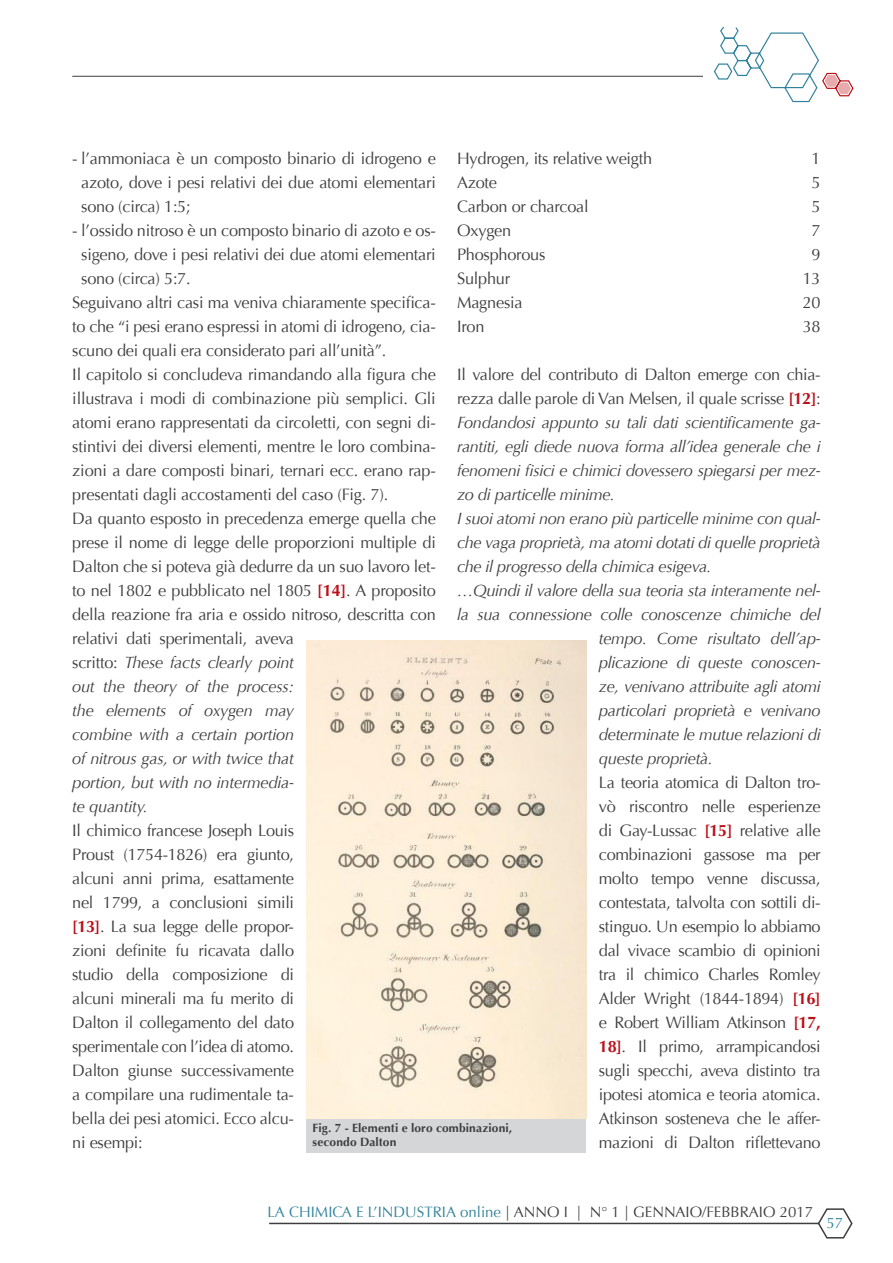
<style>
.page{position:relative;width:893px;height:1263px;background:#fff}
.page>*{position:absolute;margin:0;border:0;box-sizing:border-box;transform-origin:0 0}
.t1{font:16.5px/24px "Optima";letter-spacing:-.015em;color:#3e3e3f;text-align:justify}
.t2{font:italic 16.5px/24px "Optima";letter-spacing:-.02em;color:#3e3e3f;text-align:justify}
.t3{font:15px "Optima";color:#3e3e3f}
.t4{font:15px "Optima";color:#30829c}
.Dida{font:700 12px "Optima";letter-spacing:.01em;color:#3e3e3f}
.s1{font-weight:700;color:#bb1018}
.s2{font-style:italic}
.s3{font-style:normal}
.s4{font-weight:700;font-style:normal;color:#bb1018}
.s5{color:#30829c}
</style>
<div class="page">
<svg style="left:269px;top:1208px;width:584px;height:31px"></svg>
<hr style="left:72px;top:76px;width:631px;height:1px;background:#3e3e3f">
<svg style="left:713px;top:26px;width:141px;height:77px"></svg>
<div style="left:307px;top:1118px;width:279px;height:34px;background:#d5d6d8"></div>
<img style="left:307px;top:640px;width:279px;height:478px">
<p class="t1" style="left:81px;top:147px;width:356px;text-indent:-9px">- l’ammoniaca è un composto binario di idrogeno e azoto, dove i pesi relativi dei due atomi elementari sono (circa) 1:5;</p>
<p class="t1" style="left:81px;top:219px;width:356px;text-indent:-9px">- l’ossido nitroso è un composto binario di azoto e os&shy;sigeno, dove i pesi relativi dei due atomi elementari sono (circa) 5:7.</p>
<p class="t1" style="left:72px;top:291px;width:365px">Seguivano altri casi ma veniva chiaramente specifica&shy;to che “i pesi erano espressi in atomi di idrogeno, cia&shy;scuno dei quali era considerato pari all’unità”.</p>
<p class="t1" style="left:72px;top:363px;width:365px">Il capitolo si concludeva rimandando alla figura che illustrava i modi di combinazione più semplici. Gli atomi erano rappresentati da circoletti, con segni di&shy;stintivi dei diversi elementi, mentre le loro combina&shy;zioni a dare composti binari, ternari ecc. erano rap&shy;presentati dagli accostamenti del caso (Fig. 7).</p>
<p class="t1" style="left:72px;top:507px;width:365px;text-align:left">Da quanto esposto in precedenza emerge quella che prese il nome di legge delle proporzioni multiple di Dalton che si poteva già dedurre da un suo lavoro let&shy;to nel 1802 e pubblicato nel 1805 <span class="s1">[14]</span>. A proposito della reazione fra aria e ossido nitroso, descritta con relativi dati sperimentali, aveva<br>scritto: <span class="s2">These facts clearly point<br>out the theory of the process:<br>the elements of oxygen may<br>combine with a certain portion<br>of nitrous gas, or with twice that<br>portion, but with no intermedia-<br>te quantity.</span></p>
<p class="t1" style="left:72px;top:819px;width:223px">Il chimico francese Joseph Louis Proust (1754-1826) era giunto, alcuni anni prima, esattamente nel 1799, a conclusioni simili <span class="s1">[13]</span>. La sua legge delle propor&shy;zioni definite fu ricavata dallo studio della composizione di alcuni minerali ma fu merito di Dalton il collegamento del dato sperimentale con l’idea di atomo.</p>
<p class="t1" style="left:72px;top:1059px;width:223px">Dalton giunse successivamente a compilare una rudimentale ta&shy;bella dei pesi atomici. Ecco alcu&shy;ni esempi:</p>
<p class="t1" style="left:457px;top:147px;width:197px">Hydrogen, its relative weigth</p>
<p class="t1" style="left:812px;top:147px;width:11px">1</p>
<p class="t1" style="left:457px;top:171px;width:41px">Azote</p>
<p class="t1" style="left:812px;top:171px;width:11px">5</p>
<p class="t1" style="left:457px;top:195px;width:133px">Carbon or charcoal</p>
<p class="t1" style="left:812px;top:195px;width:11px">5</p>
<p class="t1" style="left:457px;top:219px;width:56px">Oxygen</p>
<p class="t1" style="left:812px;top:219px;width:11px">7</p>
<p class="t1" style="left:457px;top:243px;width:90px">Phosphorous</p>
<p class="t1" style="left:812px;top:243px;width:11px">9</p>
<p class="t1" style="left:457px;top:267px;width:55px">Sulphur</p>
<p class="t1" style="left:803px;top:267px;width:19px">13</p>
<p class="t1" style="left:457px;top:291px;width:67px">Magnesia</p>
<p class="t1" style="left:803px;top:291px;width:19px">20</p>
<p class="t1" style="left:457px;top:315px;width:29px">Iron</p>
<p class="t1" style="left:803px;top:315px;width:19px">38</p>
<p class="t2" style="left:457px;top:363px;width:365px"><span class="s3">Il valore del contributo di Dalton emerge con chia&shy;rezza dalle parole di Van Melsen, il quale scrisse</span> <span class="s4">[12]</span><span class="s3">:<br></span>Fondandosi appunto su tali dati scientificamente ga&shy;rantiti, egli diede nuova forma all’idea generale che i fenomeni fisici e chimici dovessero spiegarsi per mez&shy;zo di particelle minime.</p>
<p class="t2" style="left:457px;top:507px;width:365px">I suoi atomi non erano più particelle minime con qual&shy;che vaga proprietà, ma atomi dotati di quelle proprietà che il progresso della chimica esigeva.</p>
<p class="t2" style="left:457px;top:579px;width:365px">…Quindi il valore della sua teoria sta interamente nel-</p>
<p class="t2" style="left:457px;top:603px;width:365px">la sua connessione colle conoscenze chimiche del</p>
<p class="t2" style="left:599px;top:627px;width:223px">tempo. Come risultato dell’ap-</p>
<p class="t2" style="left:599px;top:651px;width:223px">plicazione di queste conoscen-</p>
<p class="t2" style="left:599px;top:675px;width:223px">ze, venivano attribuite agli atomi</p>
<p class="t2" style="left:599px;top:699px;width:223px">particolari proprietà e venivano</p>
<p class="t2" style="left:599px;top:723px;width:223px">determinate le mutue relazioni di</p>
<p class="t2" style="left:599px;top:747px;width:115px">queste proprietà.</p>
<p class="t1" style="left:599px;top:771px;width:223px">La teoria atomica di Dalton tro&shy;vò riscontro nelle esperienze di Gay-Lussac <span class="s1">[15]</span> relative alle combinazioni gassose ma per molto tempo venne discussa, contestata, talvolta con sottili di&shy;stinguo. Un esempio lo abbiamo dal vivace scambio di opinioni tra il chimico Charles Romley Alder Wright (1844-1894) <span class="s1">[16] </span>e Robert William Atkinson <span class="s1">[17, 18]</span>. Il primo, arrampicandosi sugli specchi, aveva distinto tra ipotesi atomica e teoria atomica.<br>Atkinson sosteneva che le affer&shy;mazioni di Dalton riflettevano</p>
<p class="Dida" style="left:313px;top:1121px;width:201px">Fig. 7 - Elementi e loro combinazioni,</p>
<p class="Dida" style="left:313px;top:1134px;width:85px">secondo Dalton</p>
<p class="t3" style="left:267px;top:1204px;width:547px"><span class="s5">LA CHIMICA E L’INDUSTRIA online</span> | ANNO I | N° 1 | GENNAIO/FEBBRAIO 2017</p>
<p class="t4" style="left:826px;top:1214px;width:18px">57</p>
</div>
